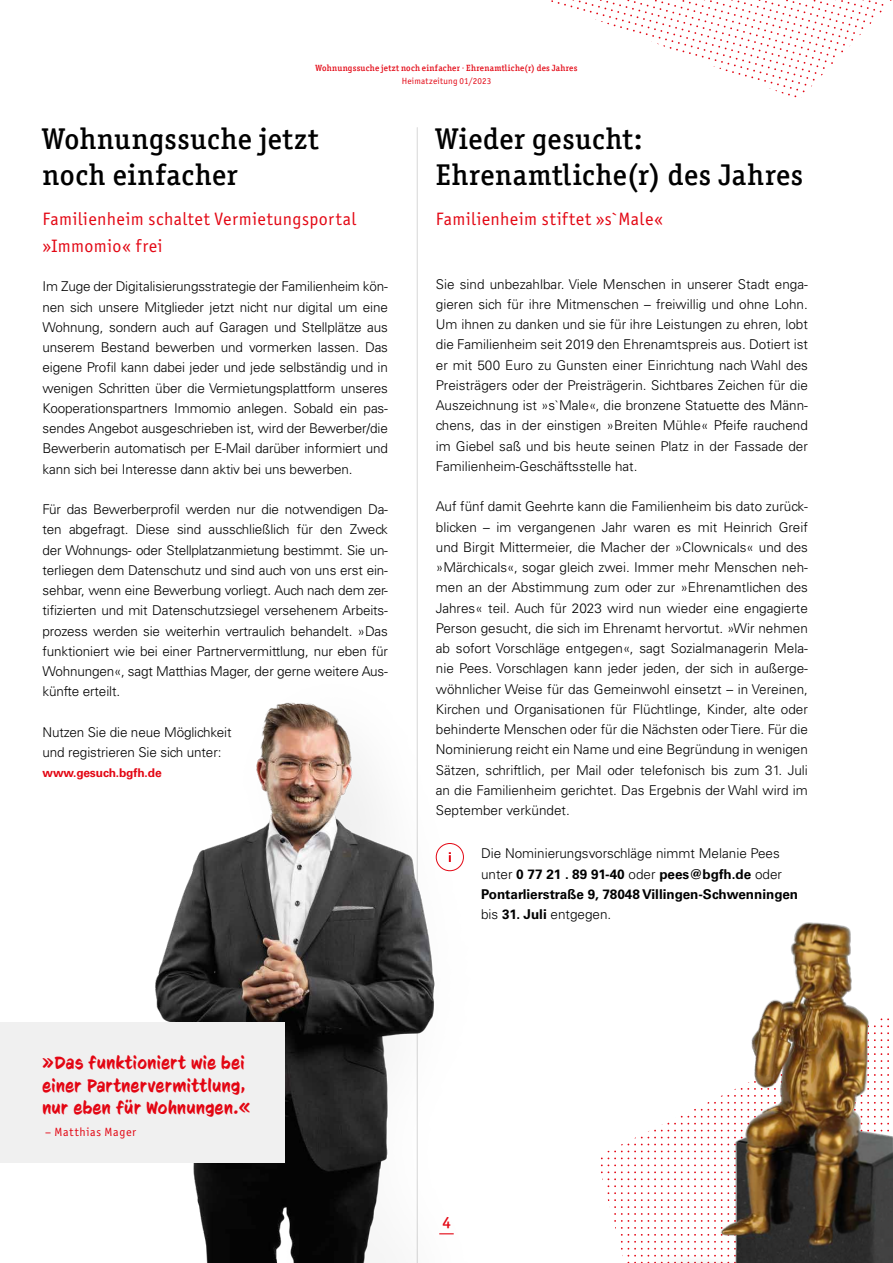
<style>
.page{position:relative;width:893px;height:1263px;background:#fff}
.page>*{position:absolute;margin:0;border:0;box-sizing:border-box;transform-origin:0 0}
.t1{font:500 30px/36px "ITC Officina Serif W04";letter-spacing:.02em;color:#000}
.t2{font:18px/27px "Officina Sans ITC Pro";letter-spacing:.025em;color:#e30613}
.t3{font:18px/22.5px "CC Sign Language";letter-spacing:.03em;color:#e30613}
.t4{font:500 16.5px "ITC Officina Serif W04";color:#e30613}
.t5{font:300 13.5px/20.2px "Univers";letter-spacing:-.01em;color:#000;text-align:justify}
.t6{font:700 13.5px/20.2px "Univers";color:#000}
.t7{font:700 12px "Univers";letter-spacing:-.01em;color:#e30613}
.t8{font:12px "Officina Sans ITC Pro";letter-spacing:.055em;color:#e30613}
.t9{font:500 9px "ITC Officina Serif W04";letter-spacing:.03em;color:#e30613}
.t10{font:9px "Officina Sans ITC Pro";letter-spacing:.02em;color:#e30613}
.s1{font-weight:300}
</style>
<div class="page">
<svg style="left:551px;top:0;width:341px;height:98px"></svg>
<hr style="left:417px;top:128px;width:1px;height:1135px;background:#d7d7d7">
<img style="left:614px;top:922px;width:279px;height:341px">
<img style="left:100px;top:659px;width:364px;height:604px">
<div style="left:0;top:1022px;width:285px;height:140px;background:#f0f0f0"></div>
<svg style="left:439px;top:1233px;width:15px;height:1px"></svg>
<p class="t9" style="left:315px;top:62px;width:263px">Wohnungssuche jetzt noch einfacher · Ehrenamtliche(r) des Jahres</p>
<p class="t10" style="left:402px;top:76px;width:91px">Heimatzeitung 01/2023</p>
<h1 class="t1" style="left:43px;top:121px;width:277px">Wohnungssuche jetzt noch einfacher</h1>
<h2 class="t2" style="left:43px;top:205px;width:315px">Familienheim schaltet Vermietungsportal »Immomio« frei</h2>
<p class="t5" style="left:43px;top:276px;width:347px">Im Zuge der Digitalisierungsstrategie der Familienheim kön&shy;nen sich unsere Mitglieder jetzt nicht nur digital um eine Wohnung, sondern auch auf Garagen und Stellplätze aus unserem Bestand bewerben und vormerken lassen. Das eigene Profil kann dabei jeder und jede selbständig und in wenigen Schritten über die Vermietungsplattform unseres Kooperationspartners Immomio anlegen. Sobald ein pas&shy;sendes Angebot ausgeschrieben ist, wird der Bewerber/die Bewerberin automatisch per E-Mail darüber informiert und kann sich bei Interesse dann aktiv bei uns bewerben.</p>
<p class="t5" style="left:43px;top:499px;width:347px">Für das Bewerberprofil werden nur die notwendigen Da&shy;ten abgefragt. Diese sind ausschließlich für den Zweck der Wohnungs- oder Stellplatzanmietung bestimmt. Sie un&shy;terliegen dem Datenschutz und sind auch von uns erst ein&shy;sehbar, wenn eine Bewerbung vorliegt. Auch nach dem zer&shy;tifizierten und mit Datenschutzsiegel versehenem Arbeits&shy;prozess werden sie weiterhin vertraulich behandelt. »Das funktioniert wie bei einer Partnervermittlung, nur eben für Wohnungen«, sagt Matthias Mager, der gerne weitere Aus&shy;künfte erteilt.</p>
<p class="t5" style="left:43px;top:722px;width:191px">Nutzen Sie die neue Möglichkeit und registrieren Sie sich unter:</p>
<p class="t7" style="left:43px;top:766px;width:121px">www.gesuch.bgfh.de</p>
<h1 class="t1" style="left:436px;top:121px;width:369px">Wieder gesucht:<br>Ehrenamtliche(r) des Jahres</h1>
<h2 class="t2" style="left:436px;top:205px;width:229px">Familienheim stiftet »s`Male«</h2>
<p class="t5" style="left:436px;top:274px;width:374px">Sie sind unbezahlbar. Viele Menschen in unserer Stadt enga&shy;gieren sich für ihre Mitmenschen – freiwillig und ohne Lohn.<br>Um ihnen zu danken und sie für ihre Leistungen zu ehren, lobt die Familienheim seit 2019 den Ehrenamtspreis aus. Dotiert ist er mit 500 Euro zu Gunsten einer Einrichtung nach Wahl des Preisträgers oder der Preisträgerin. Sichtbares Zeichen für die Auszeichnung ist »s`Male«, die bronzene Statuette des Männ&shy;chens, das in der einstigen »Breiten Mühle« Pfeife rauchend im Giebel saß und bis heute seinen Platz in der Fassade der Familienheim-Geschäftsstelle hat.</p>
<p class="t5" style="left:436px;top:496px;width:374px">Auf fünf damit Geehrte kann die Familienheim bis dato zurück&shy;blicken – im vergangenen Jahr waren es mit Heinrich Greif und Birgit Mittermeier, die Macher der »Clownicals« und des »Märchicals«, sogar gleich zwei. Immer mehr Menschen neh&shy;men an der Abstimmung zum oder zur »Ehrenamtlichen des Jahres« teil. Auch für 2023 wird nun wieder eine engagierte Person gesucht, die sich im Ehrenamt hervortut. »Wir nehmen ab sofort Vorschläge entgegen«, sagt Sozialmanagerin Mela&shy;nie Pees. Vorschlagen kann jeder jeden, der sich in außerge&shy;wöhnlicher Weise für das Gemeinwohl einsetzt – in Vereinen, Kirchen und Organisationen für Flüchtlinge, Kinder, alte oder behinderte Menschen oder für die Nächsten oder Tiere. Für die Nominierung reicht ein Name und eine Begründung in wenigen Sätzen, schriftlich, per Mail oder telefonisch bis zum 31. Juli an die Familienheim gerichtet. Das Ergebnis der Wahl wird im September verkündet.</p>
<p class="t6" style="left:481px;top:843px;width:319px"><span class="s1">Die Nominierungsvorschläge nimmt Melanie Pees unter</span> 0 77 21 . 89 91-40 <span class="s1">oder</span> pees@bgfh.de <span class="s1">oder </span>Pontarlierstraße 9, 78048 Villingen-Schwenningen <span class="s1">bis</span> 31. Juli <span class="s1">entgegen.</span></p>
<h2 class="t3" style="left:43px;top:1052px;width:209px">»Das funktioniert wie bei einer Partnervermittlung, nur eben für Wohnungen.«</h2>
<p class="t8" style="left:45px;top:1125px;width:93px">– Matthias Mager</p>
<p class="t4" style="left:442px;top:1212px;width:10px">4</p>
</div>
